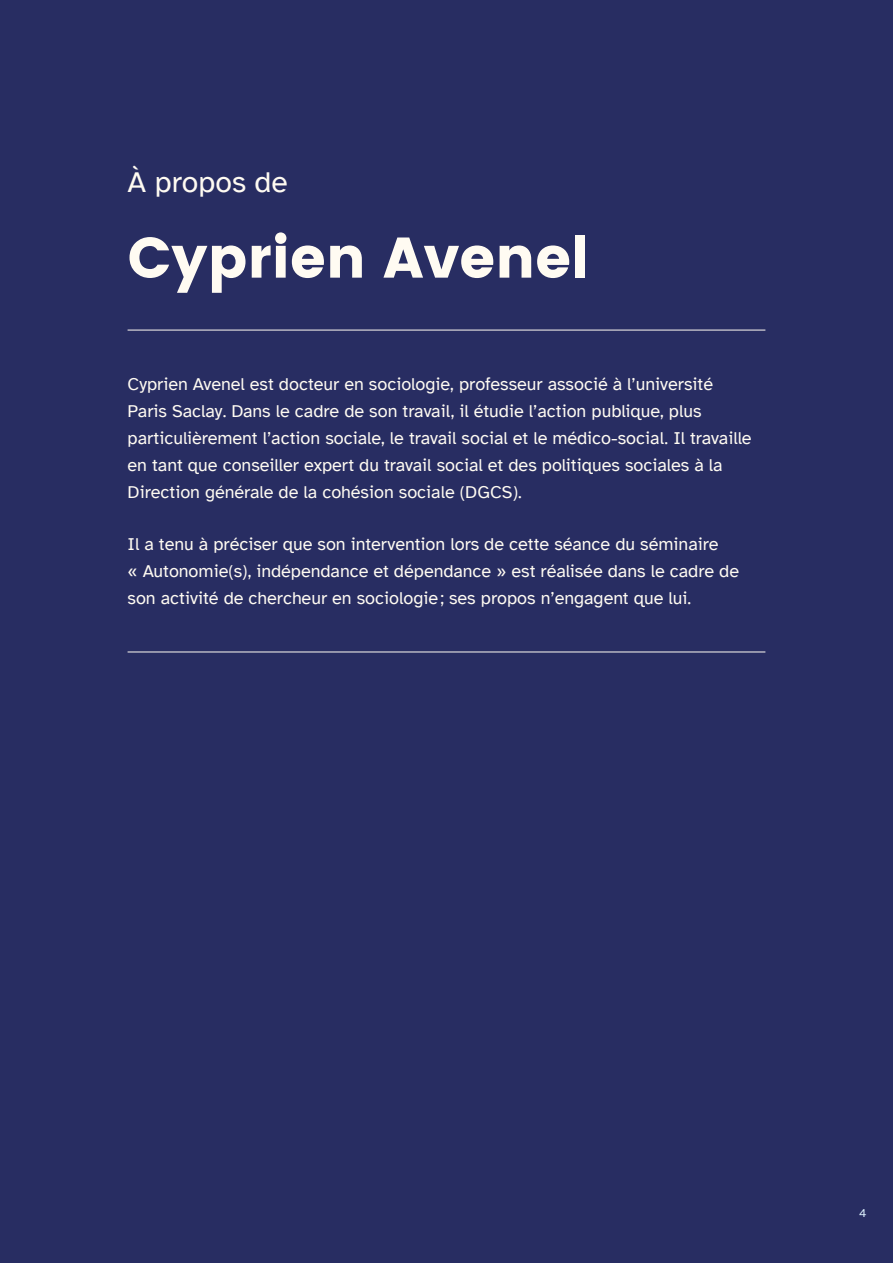
<style>
.page{position:relative;width:893px;height:1263px;background:#282d62}
.page>*{position:absolute;margin:0;border:0;box-sizing:border-box;transform-origin:0 0}
.t1{font:57px "Poppins";color:#fffbf2}
.t2{font:30px "Atkinson Hyperlegible";color:#fffbf2}
.t3{font:18px/27px "Atkinson Hyperlegible";color:#fffbf2}
.t4{font:12px "Atkinson Hyperlegible";color:#def2ff}
</style>
<div class="page">
<hr style="left:128px;top:652px;width:637px;height:1px;background:#fffbf2">
<hr style="left:128px;top:330px;width:637px;height:1px;background:#fffbf2">
<h2 class="t2" style="left:128px;top:166px;width:162px">À propos de</h2>
<h1 class="t1" style="left:128px;top:225px;width:463px">Cyprien Avenel</h1>
<p class="t3" style="left:128px;top:370px;width:626px">Cyprien Avenel est docteur en sociologie, professeur associé à l’université Paris Saclay. Dans le cadre de son travail, il étudie l’action publique, plus particulièrement l’action sociale, le travail social et le médico-social. Il travaille en tant que conseiller expert du travail social et des politiques sociales à la Direction générale de la cohésion sociale (DGCS).</p>
<p class="t3" style="left:128px;top:531px;width:613px">Il a tenu à préciser que son intervention lors de cette séance du séminaire<br>« Autonomie(s), indépendance et dépendance » est réalisée dans le cadre de son activité de chercheur en sociologie ; ses propos n’engagent que lui.</p>
<p class="t4" style="left:859px;top:1206px;width:9px">4</p>
</div>
